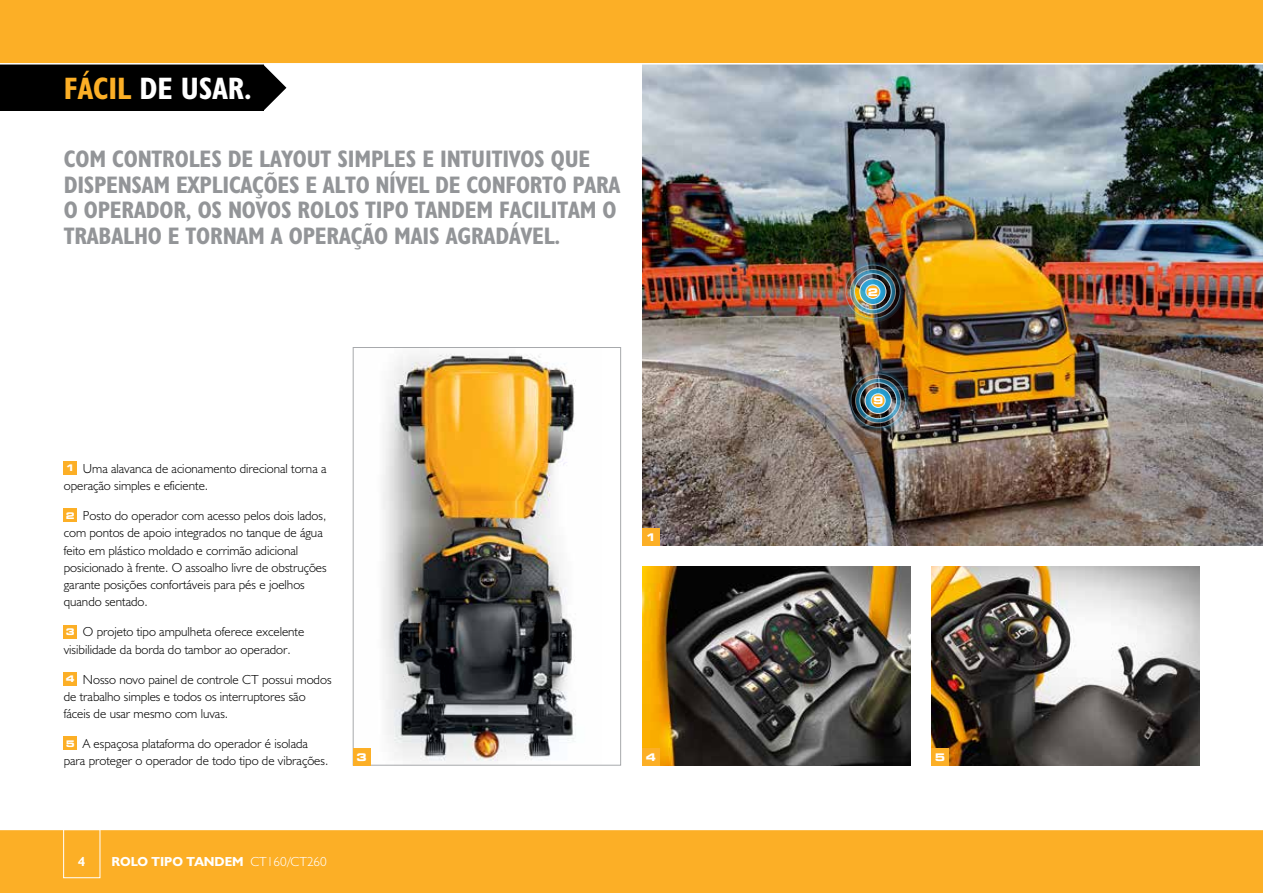
<style>
.page{position:relative;width:1263px;height:893px;background:#fff}
.page>*{position:absolute;margin:0;border:0;box-sizing:border-box;transform-origin:0 0}
.t1{font:31.2px "JCB Bold Condensed";color:#fff}
.t2{font:24px/25.5px "JCB Bold Condensed";letter-spacing:-.005em;color:#939598}
.t3{font:13.2px/17.2px "JCB Light";color:#000}
.t4{font:700 13.2px "JCB Euro";color:#fff}
.t5{font:700 expanded 10.5px "Square 721 BT";color:#fff}
.s1{color:#fcaf26}
.s2{font-family:"Square 721 BT";font-weight:700;font-stretch:expanded;font-size:9.15px;color:#fff}
.s3{font-weight:300}
</style>
<div class="page">
<img style="left:642px;top:65px;width:621px;height:481px">
<img style="left:642px;top:567px;width:268px;height:198px">
<img style="left:370px;top:353px;width:206px;height:410px">
<div style="left:353px;top:347px;width:268px;height:418px;border:1px solid #a7a9ac"></div>
<img style="left:931px;top:567px;width:268px;height:198px">
<svg style="left:264px;top:65px;width:22px;height:45px"></svg>
<div style="left:0;top:54px;width:264px;height:57px;background:#000"></div>
<div style="left:642px;top:748px;width:17px;height:17px;background:#fcaf26"></div>
<div style="left:642px;top:529px;width:17px;height:17px;background:#fcaf26"></div>
<div style="left:353px;top:748px;width:17px;height:17px;background:#fcaf26"></div>
<div style="left:931px;top:748px;width:18px;height:17px;background:#fcaf26"></div>
<div style="left:64px;top:462px;width:13px;height:13px;background:#fcaf26"></div>
<div style="left:64px;top:509px;width:13px;height:13px;background:#fcaf26"></div>
<div style="left:64px;top:625px;width:13px;height:13px;background:#fcaf26"></div>
<div style="left:64px;top:672px;width:13px;height:13px;background:#fcaf26"></div>
<div style="left:64px;top:737px;width:13px;height:13px;background:#fcaf26"></div>
<img style="left:841px;top:260px;width:64px;height:63px">
<img style="left:846px;top:369px;width:64px;height:63px">
<div style="left:0;top:0;width:1263px;height:64px;background:#fcaf26"></div>
<hr style="left:0;top:63px;width:1263px;height:2px;background:#fff">
<div style="left:0;top:829px;width:1263px;height:64px;background:#fcaf26"></div>
<div style="left:63px;top:829px;width:37px;height:49px;border:1px solid #fff"></div>
<hr style="left:0;top:828px;width:1263px;height:2px;background:#fff">
<h1 class="t1" style="left:64px;top:69px;width:189px"><span class="s1">FÁCIL</span> DE USAR.</h1>
<h2 class="t2" style="left:64px;top:146px;width:558px">COM CONTROLES DE LAYOUT SIMPLES E INTUITIVOS QUE DISPENSAM EXPLICAÇÕES E ALTO NÍVEL DE CONFORTO PARA O OPERADOR, OS NOVOS ROLOS TIPO TANDEM FACILITAM O TRABALHO E TORNAM A OPERAÇÃO MAIS AGRADÁVEL.</h2>
<p class="t5" style="left:868px;top:285px;width:12px">2</p>
<p class="t5" style="left:873px;top:394px;width:12px">9</p>
<p class="t3" style="left:64px;top:459px;width:264px"><span class="s2">1</span> Uma alavanca de acionamento direcional torna a operação simples e eficiente.</p>
<p class="t3" style="left:64px;top:507px;width:264px"><span class="s2">2</span> Posto do operador com acesso pelos dois lados, com pontos de apoio integrados no tanque de água feito em plástico moldado e corrimão adicional posicionado à frente. O assoalho livre de obstruções garante posições confortáveis para pés e joelhos quando sentado.</p>
<p class="t3" style="left:64px;top:623px;width:242px"><span class="s2">3</span> O projeto tipo ampulheta oferece excelente visibilidade da borda do tambor ao operador.</p>
<p class="t3" style="left:64px;top:670px;width:269px"><span class="s2">4</span> Nosso novo painel de controle CT possui modos de trabalho simples e todos os interruptores são fáceis de usar mesmo com luvas.</p>
<p class="t3" style="left:64px;top:735px;width:266px"><span class="s2">5</span> A espaçosa plataforma do operador é isolada para proteger o operador de todo tipo de vibrações.</p>
<p class="t5" style="left:646px;top:531px;width:12px">1</p>
<p class="t5" style="left:356px;top:751px;width:12px">3</p>
<p class="t5" style="left:935px;top:751px;width:12px">5</p>
<p class="t5" style="left:646px;top:751px;width:12px">4</p>
<p class="t4" style="left:78px;top:853px;width:9px">4</p>
<p class="t4" style="left:112px;top:853px;width:217px">ROLO TIPO TANDEM <span class="s3">CT160/CT260</span></p>
</div>
